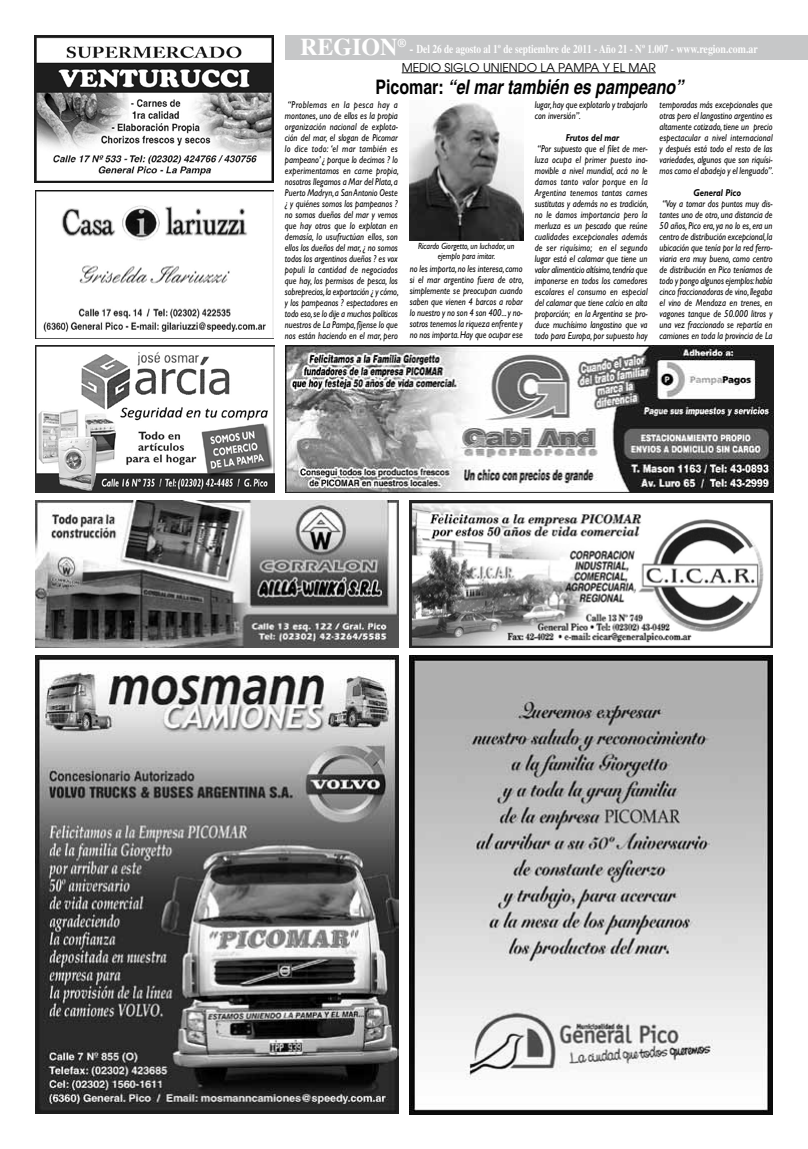
<style>
.page{position:relative;width:808px;height:1149px;background:#fff}
.page>*{position:absolute;margin:0;border:0;box-sizing:border-box;transform-origin:0 0}
.t1{font:700 24px "Times";color:#fff}
.t2{font:italic 700 20px "Helvetica";color:#000;scale:.8 1}
.t3{font:700 12px "Times";color:#fff}
.t4{font:12px "Avant Garde";color:#000}
.t5{font:italic 10px/11px "Gill Sans";color:#000;text-align:justify;scale:.85 1}
.t6{font:italic 700 10px "Gill Sans";color:#000;scale:.85 1}
.t7{font:italic 9px/10px "Gill Sans";color:#000;text-align:center;scale:.85 1}
.s1{font-style:normal}
</style>
<div class="page">
<div style="left:285px;top:35px;width:523px;height:25px;background:#c6c7c8"></div>
<hr style="left:402px;top:72px;width:254px;height:1px;background:#000">
<img style="left:410px;top:100px;width:113px;height:140px">
<img style="left:34px;top:35px;width:240px;height:148px">
<img style="left:35px;top:345px;width:239px;height:147px">
<img style="left:35px;top:500px;width:363px;height:147px">
<img style="left:410px;top:501px;width:362px;height:146px">
<img style="left:285px;top:345px;width:488px;height:147px">
<img style="left:35px;top:655px;width:363px;height:458px">
<img style="left:410px;top:655px;width:362px;height:458px">
<img style="left:35px;top:191px;width:239px;height:147px">
<h1 class="t1" style="left:300px;top:33px;width:108px">REGION<sup>®</sup></h1>
<p class="t3" style="left:409px;top:42px;width:350px">- Del 26 de agosto al 1º de septiembre de 2011 - Año 21 - Nº 1.007 - www.region.com.ar</p>
<p class="t4" style="left:402px;top:60px;width:255px">MEDIO SIGLO UNIENDO LA PAMPA Y EL MAR</p>
<h2 class="t2" style="left:375px;top:74px;width:386px"><span class="s1">Picomar:</span> “el mar también es pampeano”</h2>
<p class="t5" style="left:285px;top:99px;width:135px">“Problemas en la pesca hay a montones, uno de ellos es la propia organización nacional de explota&shy;ción del mar, el slogan de Picomar lo dice todo: ‘el mar también es pampeano’ ¿ porque lo decimos ? lo experimentamos en carne propia, nosotros llegamos a Mar del Plata, a Puerto Madryn, a San Antonio Oeste ¿ y quiénes somos los pampeanos ? no somos dueños del mar y vemos que hay otros que lo explotan en demasía, lo usufructúan ellos, son ellos los dueños del mar, ¿ no somos todos los argentinos dueños ? es vox populi la cantidad de negociados que hay, los permisos de pesca, los sobreprecios, la exportación ¿ y cómo, y los pampeanos ? espectadores en todo eso, se lo dije a muchos políticos nuestros de La Pampa, fíjense lo que nos están haciendo en el mar, pero</p>
<p class="t7" style="left:418px;top:241px;width:115px">Ricardo Giorgetto, un luchador, un ejemplo para imitar.</p>
<p class="t5" style="left:410px;top:263px;width:135px">no les importa, no les interesa, como si el mar argentino fuera de otro, simplemente se preocupan cuando saben que vienen 4 barcos a robar lo nuestro y no son 4 son 400... y no&shy;sotros tenemos la riqueza enfrente y no nos importa. Hay que ocupar ese</p>
<p class="t5" style="left:535px;top:99px;width:134px">lugar, hay que explotarlo y trabajarlo con inversión”.</p>
<p class="t6" style="left:566px;top:131px;width:65px">Frutos del mar</p>
<p class="t5" style="left:535px;top:143px;width:135px">“Por supuesto que el filet de mer&shy;luza ocupa el primer puesto ina&shy;movible a nivel mundial, acá no le damos tanto valor porque en la Argentina tenemos tantas carnes sustitutas y además no es tradición, no le damos importancia pero la merluza es un pescado que reúne cualidades excepcionales además de ser riquísimo; en el segundo lugar está el calamar que tiene un valor alimenticio altísimo, tendría que imponerse en todos los comedores escolares el consumo en especial del calamar que tiene calcio en alta proporción; en la Argentina se pro&shy;duce muchísimo langostino que va todo para Europa, por supuesto hay</p>
<p class="t5" style="left:660px;top:99px;width:135px">temporadas más excepcionales que otras pero el langostino argentino es altamente cotizado, tiene un precio espectacular a nivel internacional y después está todo el resto de las variedades, algunos que son riquísi&shy;mos como el abadejo y el lenguado”.</p>
<p class="t6" style="left:694px;top:186px;width:58px">General Pico</p>
<p class="t5" style="left:660px;top:198px;width:134px">“Voy a tomar dos puntos muy dis&shy;tantes uno de otro, una distancia de 50 años, Pico era, ya no lo es, era un centro de distribución excepcional, la ubicación que tenía por la red ferro&shy;viaria era muy bueno, como centro de distribución en Pico teníamos de todo y pongo algunos ejemplos: había cinco fraccionadoras de vino, llegaba el vino de Mendoza en trenes, en vagones tanque de 50.000 litros y una vez fraccionado se repartía en camiones en toda la provincia de La</p>
</div>
